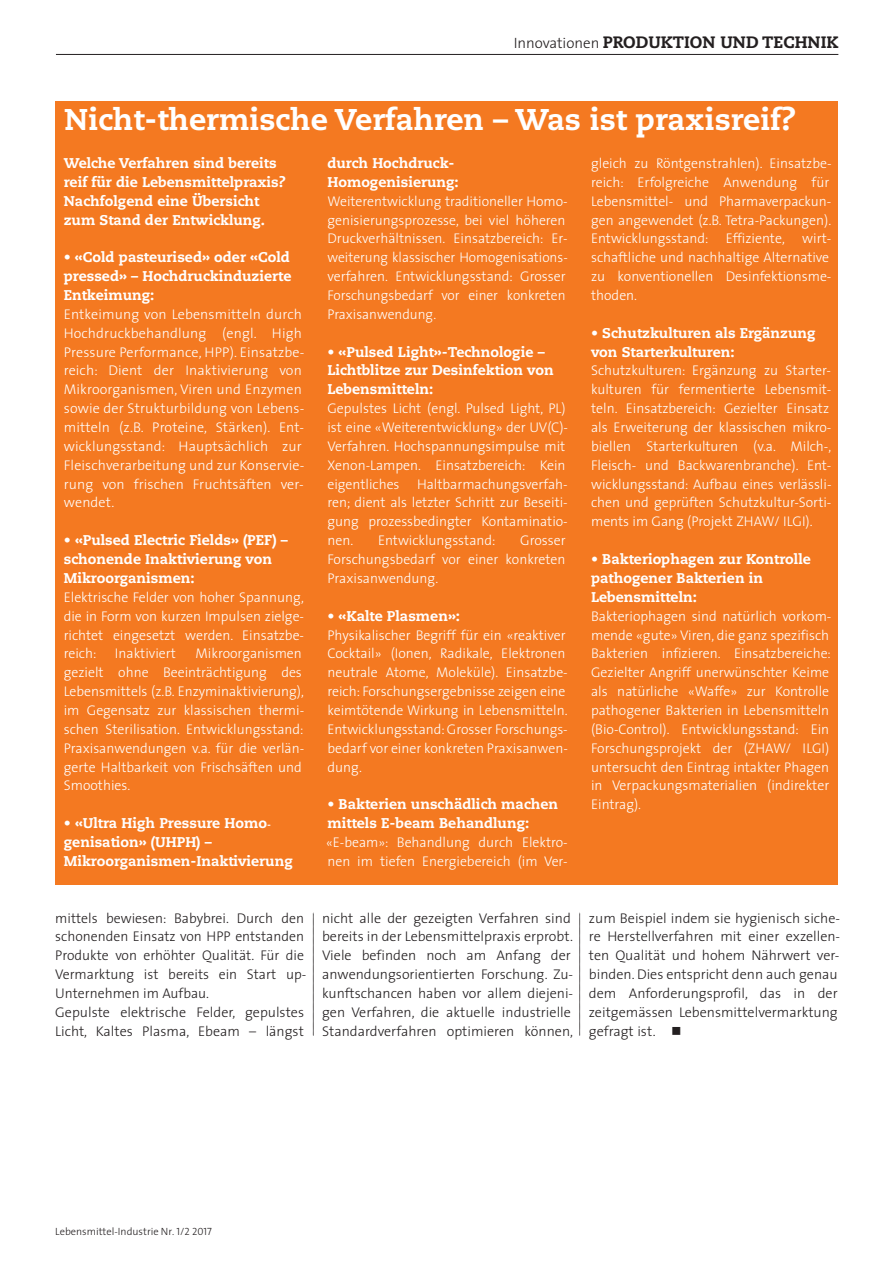
<style>
.page{position:relative;width:893px;height:1263px;background:#fff}
.page>*{position:absolute;margin:0;border:0;box-sizing:border-box;transform-origin:0 0}
.t1{font:800 30px "Caecilia";color:#fff}
.t2{font:800 16.5px "Caecilia";color:#231f20}
.t3{font:300 14.1px/18.9px "The Sans";color:#fff}
.t4{font:300 14.1px/18.9px "The Sans";color:#231f20}
.t5{font:800 14.1px/18.9px "Caecilia";color:#fff}
.t6{font:300 10.5px "The Sans";color:#231f20}
.s1{font-family:"The Sans";font-weight:300;font-size:15px}
.s2{font-size:9.15px}
.s3{font-family:"The Sans Light Caps";font-weight:400}
</style>
<div class="page">
<hr style="left:56px;top:54px;width:782px;height:1px;background:#231f20">
<div style="left:55px;top:101px;width:783px;height:784px;background:#f47921"></div>
<svg style="left:313px;top:913px;width:1px;height:123px"></svg>
<svg style="left:579px;top:913px;width:1px;height:123px"></svg>
<p class="t2" style="left:514px;top:35px;width:326px"><span class="s1">Innovationen</span> PRODUKTION UND TECHNIK</p>
<h1 class="t1" style="left:65px;top:107px;width:732px">Nicht-thermische Verfahren – Was ist praxisreif?</h1>
<p class="t5" style="left:64px;top:155px;width:223px">Welche Verfahren sind bereits reif für die Lebensmittelpraxis?<br>Nachfolgend eine Übersicht zum Stand der Entwicklung.</p>
<p class="t5" style="left:64px;top:249px;width:229px;text-align:justify">• «Cold pasteurised» oder «Cold pressed» – Hochdruckinduzierte Entkeimung:</p>
<p class="t3" style="left:64px;top:306px;width:242px">Entkeimung von Lebensmitteln durch Hochdruckbehandlung (engl. High Pressure Performance, HPP). Einsatzbe&shy;reich: Dient der Inaktivierung von Mikroorganismen, Viren und Enzymen sowie der Strukturbildung von Lebens&shy;mitteln (z.B. Proteine, Stärken). Ent&shy;wicklungsstand: Hauptsächlich zur Fleischverarbeitung und zur Konservie&shy;rung von frischen Fruchtsäften ver&shy;wendet.</p>
<p class="t5" style="left:64px;top:532px;width:225px">• «Pulsed Electric Fields» (PEF) – schonende Inaktivierung von<br>Mikroorganismen:</p>
<p class="t3" style="left:64px;top:589px;width:242px;text-align:justify">Elektrische Felder von hoher Spannung, die in Form von kurzen Impulsen zielge&shy;richtet eingesetzt werden. Einsatzbe&shy;reich:</p>
<p class="t3" style="left:64px;top:645px;width:242px;text-indent:132px">Mikroorganismen gezielt ohne Beeinträchtigung des Lebensmittels (z.B. Enzyminaktivierung), im Gegensatz zur klassischen thermi&shy;schen Sterilisation. Entwicklungsstand:<br>Praxisanwendungen v.a. für die verlän&shy;gerte Haltbarkeit von Frischsäften und Smoothies.</p>
<p class="t5" style="left:64px;top:815px;width:230px">• «Ultra High Pressure Homo <span class="s2">- </span>genisation» (UHPH) –<br>Mikro organismen-Inaktivierung</p>
<p class="t3" style="left:115px;top:645px;width:63px">Inaktiviert</p>
<p class="t5" style="left:327px;top:155px;width:133px">durch Hochdruck-<br>Homogenisierung:</p>
<p class="t3" style="left:327px;top:193px;width:242px">Weiterentwicklung traditioneller Homo&shy;genisierungsprozesse, bei viel höheren Druckverhältnissen. Einsatzbereich: Er - wei terung klassischer Homogenisations&shy;verfahren. Entwicklungsstand: Grosser Forschungsbedarf vor einer konkreten Praxisanwendung.</p>
<p class="t5" style="left:327px;top:343px;width:228px">• «Pulsed Light»-Technologie –<br>Lichtblitze zur Desinfektion von<br>Lebensmitteln:</p>
<p class="t3" style="left:327px;top:400px;width:242px">Gepulstes Licht (engl. Pulsed Light, PL) ist eine «Weiterentwicklung» der UV(C)- Verfahren. Hochspannungsimpulse mit Xenon-Lampen. Einsatzbereich: Kein eigentliches Haltbarmachungsverfah&shy;ren; dient als letzter Schritt zur Beseiti&shy;gung prozessbedingter Kontaminatio&shy;nen.</p>
<p class="t3" style="left:378px;top:532px;width:119px">Entwicklungsstand:</p>
<p class="t3" style="left:327px;top:532px;width:240px;text-align:justify;text-indent:193px">Grosser Forschungsbedarf vor einer konkreten Praxisanwendung.</p>
<p class="t5" style="left:327px;top:607px;width:134px">• «Kalte Plasmen»:</p>
<p class="t3" style="left:327px;top:627px;width:242px">Physikalischer Begriff für ein «reaktiver Cocktail» (Ionen, Radikale, Elektronen neutrale Atome, Moleküle). Einsatzbe&shy;reich: Forschungsergebnisse zeigen eine keimtötende Wirkung in Lebensmitteln.<br>Entwicklungsstand: Grosser Forschungs&shy;bedarf vor einer konkreten Praxisanwen&shy;dung.</p>
<p class="t5" style="left:327px;top:796px;width:232px">• Bakterien unschädlich machen mittels E-beam Behandlung:</p>
<p class="t3" style="left:326px;top:834px;width:243px">«E-beam»: Behandlung durch Elektro&shy;nen im tiefen Energiebereich (im Ver-</p>
<p class="t3" style="left:591px;top:155px;width:242px">gleich zu Röntgenstrahlen). Einsatzbe&shy;reich: Erfolgreiche Anwendung für Lebensmittel- und Pharmaverpackun&shy;gen angewendet (z.B. Tetra-Packungen).<br>Entwicklungsstand: Effiziente, wirt&shy;schaftliche und nachhaltige Alternative zu konventionellen Desinfektionsme&shy;thoden.</p>
<p class="t5" style="left:591px;top:325px;width:226px">• Schutzkulturen als Ergänzung von Starterkulturen:</p>
<p class="t3" style="left:591px;top:363px;width:242px">Schutzkulturen: Ergänzung zu Starter&shy;kulturen für fermentierte Lebensmit&shy;teln. Einsatzbereich: Gezielter Einsatz als Erweiterung der klassischen mikro&shy;biellen Starterkulturen (v.a. Milch-, Fleisch- und Backwarenbranche). Ent&shy;wicklungsstand: Aufbau eines verlässli&shy;chen und geprüften Schutzkultur-Sorti&shy;ments im Gang (Projekt ZHAW/ ILGI).</p>
<p class="t5" style="left:591px;top:551px;width:221px">• Bakteriophagen zur Kontrolle pathogener Bakterien in<br>Lebensmitteln:</p>
<p class="t3" style="left:591px;top:608px;width:242px">Bakteriophagen sind natürlich vorkom&shy;mende «gute» Viren, die ganz spezifisch Bakterien infizieren. Einsatzbereiche:<br>Gezielter Angriff unerwünschter Keime als natürliche «Waffe» zur Kontrolle pathogener Bakterien in Lebensmitteln (Bio-Control). Entwicklungsstand: Ein Forschungsprojekt der (ZHAW/ ILGI) untersucht den Eintrag intakter Phagen in Verpackungsmaterialien (indirekter Eintrag).</p>
<p class="t4" style="left:55px;top:910px;width:253px">mittels bewiesen: Babybrei. Durch den schonenden Einsatz von HPP entstanden Produkte von erhöhter Qualität. Für die Vermarktung ist bereits ein Start up-Unternehmen im Aufbau.<br>Gepulste elektrische Felder, gepulstes Licht, Kaltes Plasma, Ebeam – längst</p>
<p class="t4" style="left:322px;top:910px;width:253px">nicht alle der gezeigten Verfahren sind bereits in der Lebensmittelpraxis erprobt.<br>Viele befinden noch am Anfang der anwendungsorientierten Forschung. Zu - kunftschancen haben vor allem diejeni&shy;gen Verfahren, die aktuelle industrielle Standardverfahren optimieren können,</p>
<p class="t4" style="left:589px;top:910px;width:253px">zum Beispiel indem sie hygienisch siche&shy;re Herstellverfahren mit einer exzellen&shy;ten Qualität und hohem Nährwert ver&shy;binden. Dies entspricht denn auch genau dem Anforderungsprofil, das in der zeit gemässen Lebensmittelvermarktung gefragt ist. ■</p>
<p class="t6" style="left:55px;top:1227px;width:158px">Lebensmittel-Industrie Nr. <span class="s3">1/2 2017</span></p>
</div>
